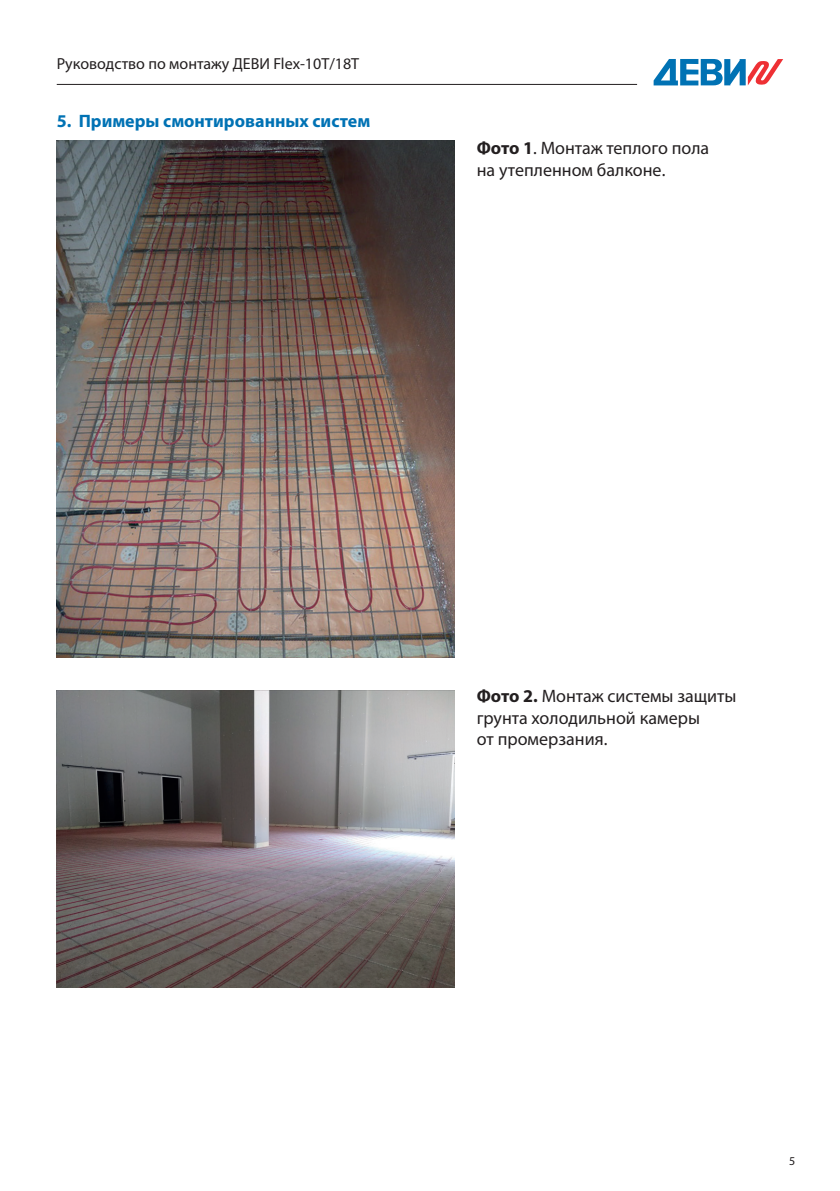
<style>
.page{position:relative;width:840px;height:1191px;background:#fff}
.page>*{position:absolute;margin:0;border:0;box-sizing:border-box;transform-origin:0 0}
.t1{font:18px/21.6px "Myriad Pro";color:#231f20}
.t2{font:700 18px "Myriad Pro";color:#0072b4}
.t3{font:16px "Myriad Pro";color:#231f20}
.t4{font:12px "Myriad Pro";color:#231f20}
.s1{font-weight:700}
</style>
<div class="page">
<hr style="left:57px;top:84px;width:579px;height:1px;background:#231f20">
<svg style="left:653px;top:59px;width:129px;height:26px"></svg>
<img style="left:57px;top:141px;width:397px;height:517px">
<img style="left:57px;top:690px;width:397px;height:297px">
<p class="t3" style="left:57px;top:54px;width:304px">Руководство по монтажу ДЕВИ Flex-10T/18T</p>
<p class="t2" style="left:57px;top:109px;width:315px">5. Примеры смонтированных систем</p>
<p class="t1" style="left:476px;top:137px;width:234px"><span class="s1">Фото 1</span>. Монтаж теплого пола на утепленном балконе.</p>
<p class="t1" style="left:476px;top:685px;width:261px"><span class="s1">Фото 2.</span> Монтаж системы защиты грунта холодильной камеры<br>от промерзания.</p>
<p class="t4" style="left:788px;top:1153px;width:8px">5</p>
</div>
